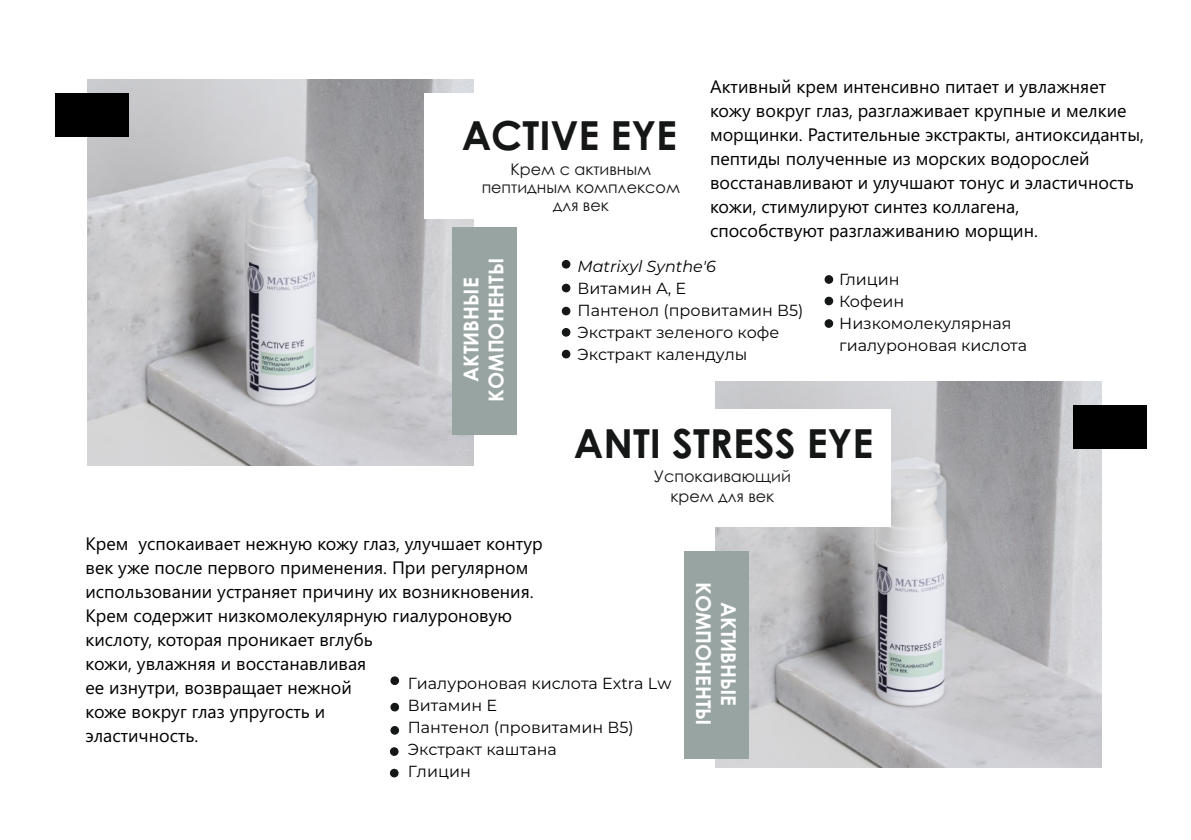
<style>
.page{position:relative;width:1191px;height:840px;background:#fff}
.page>*{position:absolute;margin:0;border:0;box-sizing:border-box;transform-origin:0 0}
.t1{font:700 40px "Century Gothic";color:#151616}
.t2{font:700 20.4px/24.8px "Century Gothic";color:#fff;text-align:center}
.t3{font:18px/24px "Segoe UI";color:#000}
.t4{font:16px/22px "Montserrat";color:#000}
.t5{font:16px/18.2px "Century Gothic";color:#151616;text-align:center}
.t6{font:italic 16px "Montserrat";color:#000}
</style>
<div class="page">
<img style="left:88px;top:79px;width:385px;height:386px">
<img style="left:716px;top:381px;width:385px;height:386px">
<div style="left:694px;top:409px;width:197px;height:117px;background:#fff"></div>
<div style="left:684px;top:551px;width:64px;height:207px;background:#98a4a2"></div>
<div style="left:1073px;top:405px;width:73px;height:43px;background:#000"></div>
<div style="left:390px;top:676px;width:9px;height:8px;background:#151616;border:1px solid #151616;border-radius:50%"></div>
<div style="left:390px;top:702px;width:9px;height:9px;background:#151616;border:1px solid #151616;border-radius:50%"></div>
<div style="left:390px;top:725px;width:9px;height:9px;background:#151616;border:1px solid #151616;border-radius:50%"></div>
<div style="left:390px;top:746px;width:8px;height:9px;background:#151616;border:1px solid #151616;border-radius:50%"></div>
<div style="left:390px;top:768px;width:8px;height:9px;background:#151616;border:1px solid #151616;border-radius:50%"></div>
<div style="left:424px;top:93px;width:70px;height:126px;background:#fff"></div>
<div style="left:452px;top:227px;width:64px;height:208px;background:#98a4a2"></div>
<div style="left:55px;top:93px;width:73px;height:43px;background:#000"></div>
<div style="left:824px;top:275px;width:9px;height:8px;background:#151616;border:1px solid #151616;border-radius:50%"></div>
<div style="left:562px;top:260px;width:8px;height:8px;background:#151616;border:1px solid #151616;border-radius:50%"></div>
<div style="left:562px;top:283px;width:8px;height:9px;background:#151616;border:1px solid #151616;border-radius:50%"></div>
<div style="left:562px;top:306px;width:8px;height:9px;background:#151616;border:1px solid #151616;border-radius:50%"></div>
<div style="left:562px;top:328px;width:8px;height:8px;background:#151616;border:1px solid #151616;border-radius:50%"></div>
<div style="left:824px;top:296px;width:9px;height:9px;background:#151616;border:1px solid #151616;border-radius:50%"></div>
<div style="left:824px;top:319px;width:9px;height:8px;background:#151616;border:1px solid #151616;border-radius:50%"></div>
<div style="left:562px;top:349px;width:8px;height:9px;background:#151616;border:1px solid #151616;border-radius:50%"></div>
<h1 class="t1" style="left:462px;top:119px;width:217px">ACTIVE EYE</h1>
<p class="t5" style="left:482px;top:161px;width:200px">Крем с активным пептидным комплексом для век</p>
<p class="t3" style="left:710px;top:76px;width:435px">Активный крем интенсивно питает и увлажняет кожу вокруг глаз, разглаживает крупные и мелкие морщинки. Растительные экстракты, антиоксиданты, пептиды полученные из морских водорослей восстанавливают и улучшают тонус и эластичность кожи, стимулируют синтез коллагена,<br>способствуют разглаживанию морщин.</p>
<p class="t2" style="left:461px;top:401px;width:145px;rotate:-90deg">АКТИВНЫЕ<br>КОМПОНЕНТЫ</p>
<p class="t6" style="left:577px;top:256px;width:140px">Matrixyl Synthe'6</p>
<p class="t4" style="left:577px;top:277px;width:227px">Витамин А, Е<br>Пантенол (провитамин В5)<br>Экстракт зеленого кофе<br>Экстракт календулы</p>
<p class="t4" style="left:839px;top:268px;width:189px">Глицин<br>Кофеин<br>Низкомолекулярная гиалуроновая кислота</p>
<h1 class="t1" style="left:574px;top:427px;width:301px">ANTI STRESS EYE</h1>
<p class="t5" style="left:654px;top:467px;width:139px;line-height:20.2px">Успокаивающий крем для век</p>
<p class="t3" style="left:85px;top:533px;width:459px">Крем успокаивает нежную кожу глаз, улучшает контур век уже после первого применения. При регулярном использовании устраняет причину их возникновения.<br>Крем содержит низкомолекулярную гиалуроновую кислоту, которая проникает вглубь<br>кожи, увлажняя и восстанавливая<br>ее изнутри, возвращает нежной<br>коже вокруг глаз упругость и<br>эластичность.</p>
<p class="t4" style="left:408px;top:672px;width:265px">Гиалуроновая кислота Extra Lw<br>Витамин Е<br>Пантенол (провитамин В5)<br>Экстракт каштана<br>Глицин</p>
<p class="t2" style="left:739px;top:581px;width:145px;rotate:90deg">АКТИВНЫЕ<br>КОМПОНЕНТЫ</p>
</div>
